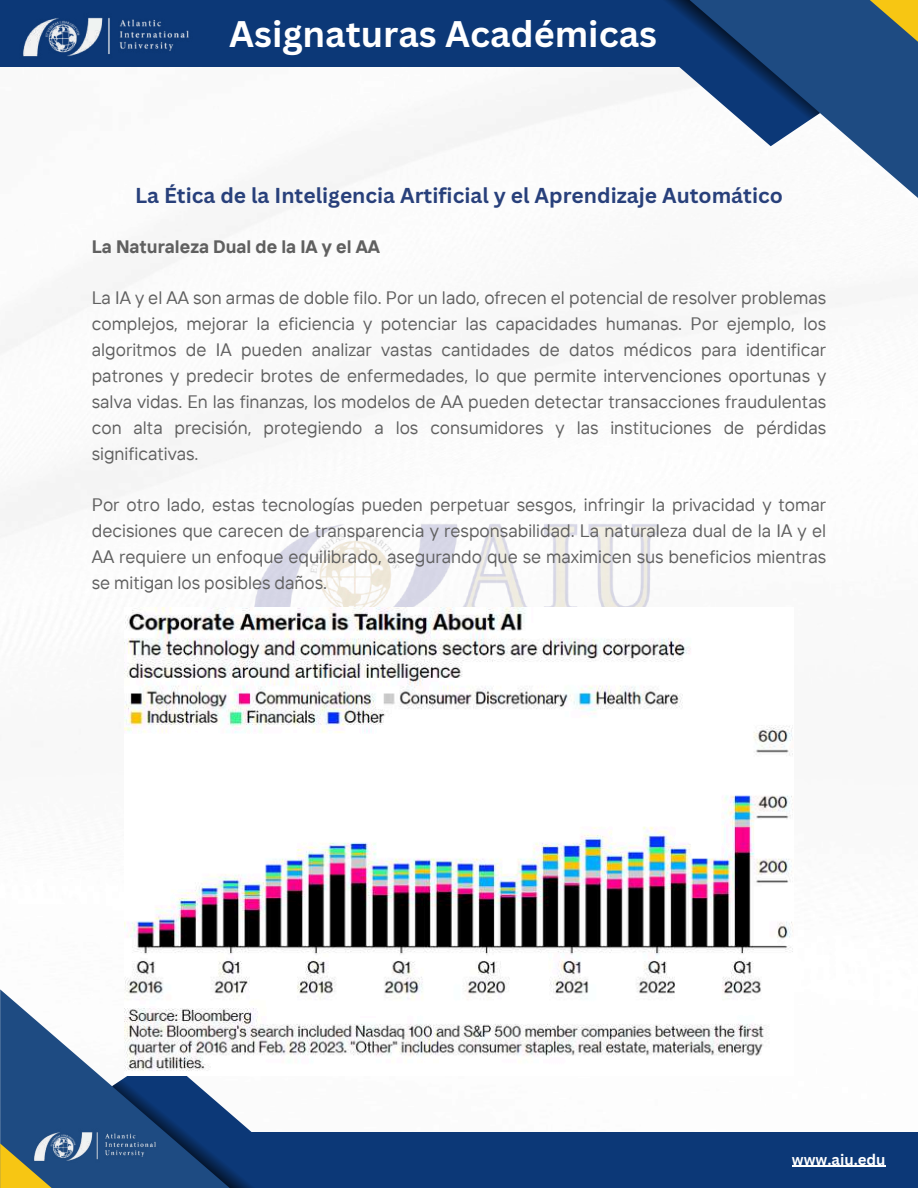
<style>
.page{position:relative;width:918px;height:1188px;background:#fff}
.page>*{position:absolute;margin:0;border:0;box-sizing:border-box;transform-origin:0 0}
.t1{font:700 36px "Canva Sans";color:#fff}
.t2{font:700 24px "Canva Sans";color:#fff}
.t3{font:700 21px "Canva Sans";color:#28407b}
.t4{font:18px/25.8px "TT Interphases";color:#606060;text-align:justify}
.t5{font:700 18px "TT Interphases";color:#606060}
.t6{font:700 15px "Canva Sans";color:#fff}
</style>
<div class="page">
<img style="left:0;top:66px;width:895px;height:862px">
<img style="left:240px;top:518px;width:439px;height:90px">
<div style="left:0;top:0;width:699px;height:66px;background:#0c3877"></div>
<svg style="left:648px;top:0;width:270px;height:211px"></svg>
<svg style="left:828px;top:0;width:90px;height:55px;background:#4a646b"></svg>
<svg style="left:560px;top:0;width:260px;height:146px"></svg>
<img style="left:20px;top:17px;width:172px;height:50px">
<div style="left:175px;top:1132px;width:743px;height:56px;background:#0c3877"></div>
<svg style="left:0;top:989px;width:125px;height:199px;fill:#1e4b82"></svg>
<svg style="left:0;top:1143px;width:104px;height:45px;background:#757c55"></svg>
<svg style="left:112px;top:1053px;width:140px;height:135px"></svg>
<img style="left:31px;top:1124px;width:127px;height:44px">
<img style="left:125px;top:608px;width:668px;height:468px">
<hr style="left:792px;top:1166px;width:94px;height:1px;background:#fff">
<h2 class="t2" style="left:331px;top:8px;width:296px">AIU Student Publications</h2>
<h1 class="t1" style="left:229px;top:9px;width:429px">Asignaturas Académicas</h1>
<p class="t3" style="left:135px;top:181px;width:649px">La Ética de la Inteligencia Artificial y el Aprendizaje Automático</p>
<p class="t5" style="left:92px;top:235px;width:290px">La Naturaleza Dual de la IA y el AA</p>
<p class="t4" style="left:92px;top:285px;width:736px">La IA y el AA son armas de doble filo. Por un lado, ofrecen el potencial de resolver problemas complejos, mejorar la eficiencia y potenciar las capacidades humanas. Por ejemplo, los algoritmos de IA pueden analizar vastas cantidades de datos médicos para identificar patrones y predecir brotes de enfermedades, lo que permite intervenciones oportunas y salva vidas. En las finanzas, los modelos de AA pueden detectar transacciones fraudulentas con alta precisión, protegiendo a los consumidores y las instituciones de pérdidas significativas.</p>
<p class="t4" style="left:92px;top:492px;width:736px">Por otro lado, estas tecnologías pueden perpetuar sesgos, infringir la privacidad y tomar decisiones que carecen de transparencia y responsabilidad. La naturaleza dual de la IA y el AA requiere un enfoque equilibrado, asegurando que se maximicen sus beneficios mientras se mitigan los posibles daños.</p>
<p class="t6" style="left:792px;top:1149px;width:95px">www.aiu.edu</p>
</div>
